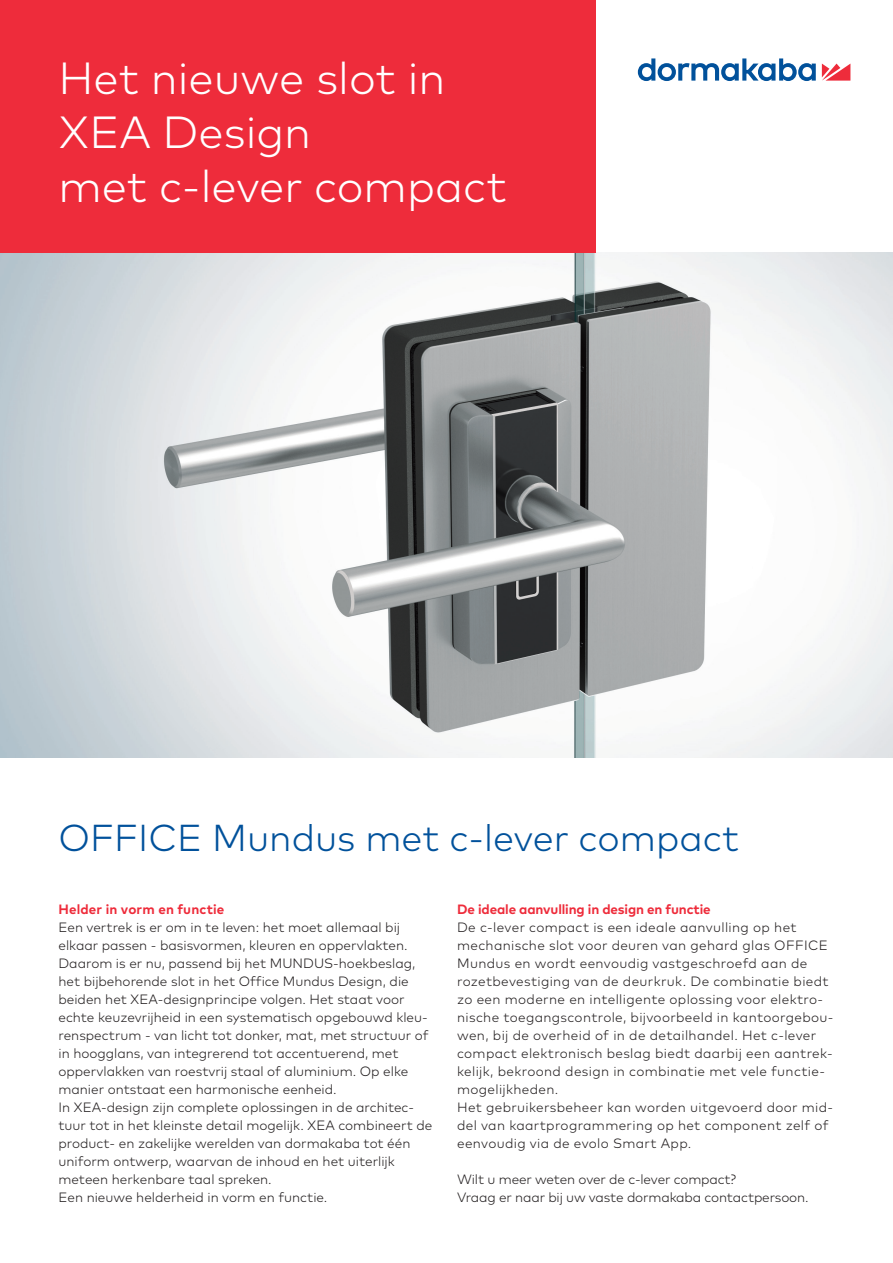
<style>
.page{position:relative;width:893px;height:1263px;background:#fff}
.page>*{position:absolute;margin:0;border:0;box-sizing:border-box;transform-origin:0 0}
.Title_red_30pt_36pt{font:300 45px/54px "Mark Pro";color:#fff}
.Title_blue_25pt_30pt{font:300 37.5px "Mark Pro";color:#01519b}
.Descriptor_light_bla{font:300 13.5px/18px "Mark Pro";color:#231f20}
.Descriptor_bold_blac{font:300 13.5px/18px "Mark Pro";letter-spacing:.025em;color:#231f20}
.Descriptor_bold_blac-2{font:300 13.5px "Mark Pro";letter-spacing:-.01em;color:#231f20}
.Descriptor_bold_blac-3{font:700 13.5px "Mark Pro";letter-spacing:-.01em;color:#ee2c3b}
.Descriptor_light_bla-2{font:700 13.5px "Mark Pro";letter-spacing:.01em;color:#ee2c3b}
</style>
<div class="page">
<img style="left:0;top:253px;width:893px;height:505px">
<svg style="left:822px;top:64px;width:28px;height:17px"></svg>
<svg style="left:638px;top:58px;width:178px;height:23px"></svg>
<div style="left:0;top:0;width:595px;height:253px;background:#ee2c3b"></div>
<p class="Title_red_30pt_36pt" style="left:58px;top:48px;width:450px">Het nieuwe slot in<br>XEA Design<br>met c-lever compact</p>
<p class="Title_blue_25pt_30pt" style="left:58px;top:809px;width:682px">OFFICE Mundus met c-lever compact</p>
<p class="Descriptor_light_bla-2" style="left:58px;top:898px;width:167px">Helder in vorm en functie</p>
<p class="Descriptor_light_bla" style="left:58px;top:917px;width:351px">Een vertrek is er om in te leven: het moet allemaal bij elkaar passen - basisvormen, kleuren en oppervlakten.</p>
<p class="Descriptor_light_bla" style="left:58px;top:953px;width:372px">Daarom is er nu, passend bij het MUNDUS-hoekbeslag, het bijbehorende slot in het Office Mundus Design, die beiden het XEA-designprincipe volgen. Het staat voor echte keuzevrijheid in een systematisch opgebouwd kleu&shy;renspectrum - van licht tot donker, mat, met structuur of in hoogglans, van integrerend tot accentuerend, met oppervlakken van roestvrij staal of aluminium. Op elke manier ontstaat een harmonische eenheid.</p>
<p class="Descriptor_light_bla" style="left:58px;top:1097px;width:375px">In XEA-design zijn complete oplossingen in de architec&shy;tuur tot in het kleinste detail mogelijk. XEA combineert de product- en zakelijke werelden van dormakaba tot één uniform ontwerp, waarvan de inhoud en het uiterlijk meteen herkenbare taal spreken.</p>
<p class="Descriptor_light_bla" style="left:58px;top:1187px;width:271px">Een nieuwe helderheid in vorm en functie.</p>
<p class="Descriptor_bold_blac-3" style="left:457px;top:898px;width:255px">De ideale aanvulling in design en functie</p>
<p class="Descriptor_bold_blac" style="left:457px;top:917px;width:378px">De c-lever compact is een ideale aanvulling op het mechanische slot voor deuren van gehard glas OFFICE Mundus en wordt eenvoudig vastgeschroefd aan de rozetbevestiging van de deurkruk. De combinatie biedt zo een moderne en intelligente oplossing voor elektro&shy;nische toegangscontrole, bijvoorbeeld in kantoorgebou&shy;wen, bij de overheid of in de detailhandel. Het c-lever compact elektronisch beslag biedt daarbij een aantrek&shy;kelijk, bekroond design in combinatie met vele functie&shy;mogelijkheden.</p>
<p class="Descriptor_bold_blac" style="left:457px;top:1097px;width:377px">Het gebruikersbeheer kan worden uitgevoerd door mid&shy;del van kaartprogrammering op het component zelf of eenvoudig via de evolo Smart App.</p>
<p class="Descriptor_bold_blac-2" style="left:457px;top:1169px;width:281px">Wilt u meer weten over de c-lever compact?</p>
<p class="Descriptor_bold_blac-2" style="left:457px;top:1187px;width:353px">Vraag er naar bij uw vaste dormakaba contactpersoon.</p>
</div>
